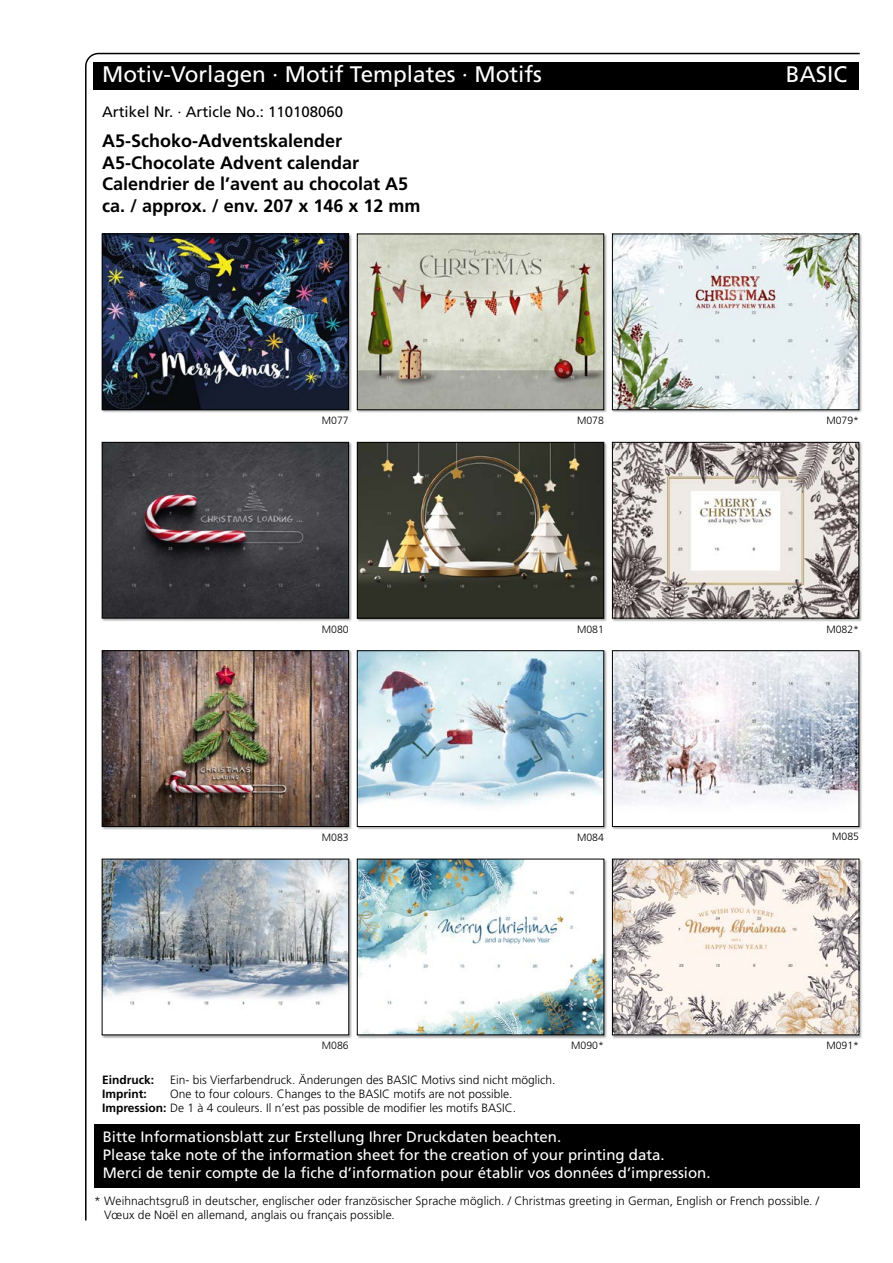
<style>
.page{position:relative;width:893px;height:1263px;background:#fff}
.page>*{position:absolute;margin:0;border:0;box-sizing:border-box;transform-origin:0 0}
.t1{font:22.5px "Frutiger";color:#fff}
.t2{font:700 18px/21.6px "Frutiger";color:#000}
.t3{font:15px/18px "Frutiger";color:#fff}
.t4{font:15px "Frutiger";color:#000}
.t5{font:300 12px/14.4px "Frutiger";color:#000;text-align:right}
.t6{font:300 12px/14.4px "Frutiger LT Std";letter-spacing:.005em;color:#000}
.t7{font:700 12px "Frutiger";color:#000}
.t8{font:300 10.5px "Frutiger";color:#000}
.s1{font-weight:700}
</style>
<div class="page">
<img style="left:85px;top:53px;width:775px;height:1167px">
<div style="left:94px;top:62px;width:765px;height:28px;background:#000"></div>
<div style="left:94px;top:1124px;width:766px;height:64px;background:#000"></div>
<h1 class="t1" style="left:102px;top:61px;width:441px">Motiv-Vorlagen · Motif Templates · Motifs</h1>
<h1 class="t1" style="left:786px;top:61px;width:63px">BASIC</h1>
<p class="t4" style="left:102px;top:103px;width:243px">Artikel Nr. · Article No.: 110108060</p>
<p class="t2" style="left:102px;top:130px;width:320px">A5-Schoko-Adventskalender<br>A5-Chocolate Advent calendar<br>Calendrier de l’avent au chocolat A5 ca. / approx. / env. 207 x 146 x 12 mm</p>
<p class="t8" style="left:322px;top:414px;width:28px">M077</p>
<p class="t8" style="left:577px;top:414px;width:28px">M078</p>
<p class="t8" style="left:322px;top:623px;width:28px">M080</p>
<p class="t8" style="left:577px;top:623px;width:28px">M081</p>
<p class="t8" style="left:826px;top:414px;width:34px">M079*</p>
<p class="t8" style="left:826px;top:623px;width:34px">M082*</p>
<p class="t8" style="left:322px;top:832px;width:28px">M083</p>
<p class="t8" style="left:577px;top:832px;width:28px">M084</p>
<p class="t8" style="left:832px;top:831px;width:28px">M085</p>
<p class="t8" style="left:322px;top:1039px;width:28px">M086</p>
<p class="t8" style="left:571px;top:1039px;width:34px">M090*</p>
<p class="t8" style="left:826px;top:1039px;width:34px">M091*</p>
<p class="t7" style="left:102px;top:1072px;width:54px">Eindruck:</p>
<p class="t5" style="left:170px;top:1072px;width:387px">Ein- bis Vierfarbendruck. Änderungen des BASIC Motivs sind nicht möglich.</p>
<p class="t7" style="left:102px;top:1087px;width:46px">Imprint:</p>
<p class="t5" style="left:102px;top:1087px;width:416px">One to four colours. Changes to the BASIC motifs are not possible.<br><span class="s1">Impression:</span> De 1 à 4 couleurs. Il n’est pas possible de modifier les motifs BASIC.</p>
<p class="t3" style="left:103px;top:1127px;width:609px">Bitte Informationsblatt zur Erstellung Ihrer Druckdaten beachten.<br>Please take note of the information sheet for the creation of your printing data.<br>Merci de tenir compte de la fiche d’information pour établir vos données d’impression.</p>
<p class="t6" style="left:104px;top:1194px;width:716px;text-indent:-10px">* Weihnachtsgruß in deutscher, englischer oder französischer Sprache möglich. / Christmas greeting in German, English or French possible. /<br>Vœux de Noël en allemand, anglais ou français possible.</p>
</div>
